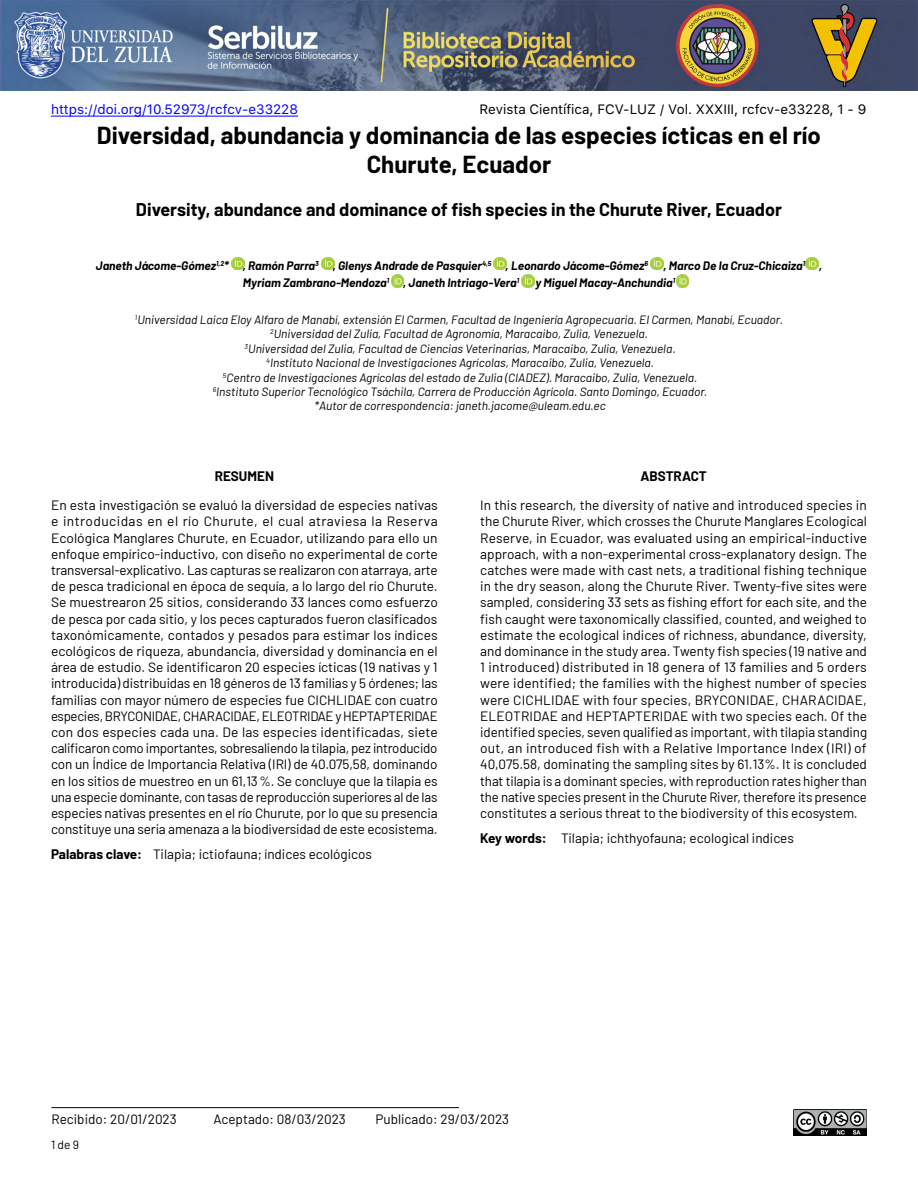
<style>
.page{position:relative;width:918px;height:1188px;background:#fff}
.page>*{position:absolute;margin:0;border:0;box-sizing:border-box;transform-origin:0 0}
.t1{font:700 24px/28.8px "Barlow";color:#000;text-align:center}
.t2{font:700 18px "Barlow";color:#000}
.t3{font:13.5px/16.2px "Barlow";color:#000;text-align:justify}
.t4{font:13.5px "SFUI Text";color:#000}
.t5{font:13.5px "SFUI Text";color:#00f}
.t6{font:700 13.5px "Barlow";color:#000}
.t7{font:italic 12px/14.4px "Barlow";color:#000;text-align:center}
.t8{font:italic 700 12px "Barlow";color:#000}
.t9{font:12px "Barlow";color:#000}
.s1{font-style:normal}
.s2{font-weight:700}
</style>
<div class="page">
<svg style="left:232px;top:257px;width:12px;height:13px"></svg>
<svg style="left:322px;top:257px;width:13px;height:13px"></svg>
<svg style="left:494px;top:257px;width:12px;height:13px"></svg>
<svg style="left:651px;top:257px;width:12px;height:13px"></svg>
<svg style="left:806px;top:257px;width:13px;height:13px"></svg>
<svg style="left:391px;top:274px;width:13px;height:13px"></svg>
<svg style="left:521px;top:274px;width:13px;height:13px"></svg>
<svg style="left:676px;top:274px;width:13px;height:13px"></svg>
<hr style="left:51px;top:116px;width:247px;height:1px;background:#00f">
<hr style="left:51px;top:1107px;width:408px;height:1px;background:#000">
<img style="left:0;top:0;width:918px;height:90px">
<img style="left:793px;top:1110px;width:74px;height:25px">
<p class="t5" style="left:51px;top:99px;width:249px">https://doi.org/10.52973/rcfcv-e33228</p>
<p class="t4" style="left:480px;top:99px;width:388px">Revista Científica, FCV-LUZ / Vol. XXXIII, rcfcv-e33228, 1 - 9</p>
<h1 class="t1" style="left:97px;top:119px;width:726px">Diversidad, abundancia y dominancia de las especies ícticas en el río<br>Churute, Ecuador</h1>
<h2 class="t2" style="left:136px;top:196px;width:648px">Diversity, abundance and dominance of fish species in the Churute River, Ecuador</h2>
<p class="t8" style="left:96px;top:257px;width:554px">Janeth Jácome-Gómez<sup>1,2</sup>* , Ramón Parra<sup>3</sup> , Glenys Andrade de Pasquier<sup>4,5</sup> , Leonardo Jácome-Gómez<sup>6</sup></p>
<p class="t8" style="left:663px;top:257px;width:160px">, Marco De la Cruz-Chicaiza<sup>1</sup> ,</p>
<p class="t8" style="left:243px;top:273px;width:278px">Myriam Zambrano-Mendoza<sup>1</sup> , Janeth Intriago-Vera<sup>1</sup></p>
<p class="t8" style="left:535px;top:273px;width:141px">y Miguel Macay-Anchundia<sup>1</sup></p>
<p class="t7" style="left:135px;top:312px;width:650px"><sup>1</sup>Universidad Laica Eloy Alfaro de Manabí, extensión El Carmen, Facultad de Ingeniería Agropecuaria. El Carmen, Manabí, Ecuador.<br><sup>2</sup>Universidad del Zulia, Facultad de Agronomía, Maracaibo, Zulia, Venezuela.<br><sup>3</sup>Universidad del Zulia, Facultad de Ciencias Veterinarias, Maracaibo, Zulia, Venezuela<span class="s1">.<br></span><sup>4</sup>Instituto Nacional de Investigaciones Agrícolas, Maracaibo, Zulia, Venezuela.<br><sup>5</sup>Centro de Investigaciones Agrícolas del estado de Zulia (CIADEZ). Maracaibo, Zulia, Venezuela.<br><sup>6</sup>Instituto Superior Tecnológico Tsáchila, Carrera de Producción Agrícola. Santo Domingo, Ecuador.<br>*Autor de correspondencia: janeth.jacome@uleam.edu.ec</p>
<p class="t6" style="left:215px;top:466px;width:61px">RESUMEN</p>
<p class="t3" style="left:51px;top:496px;width:388px">En esta investigación se evaluó la diversidad de especies nativas e introducidas en el río Churute, el cual atraviesa la Reserva Ecológica Manglares Churute, en Ecuador, utilizando para ello un enfoque empírico-inductivo, con diseño no experimental de corte transversal-explicativo. Las capturas se realizaron con atarraya, arte de pesca tradicional en época de sequía, a lo largo del río Churute.<br>Se muestrearon 25 sitios, considerando 33 lances como esfuerzo de pesca por cada sitio, y los peces capturados fueron clasificados taxonómicamente, contados y pesados para estimar los índices ecológicos de riqueza, abundancia, diversidad y dominancia en el área de estudio. Se identificaron 20 especies ícticas (19 nativas y 1 introducida) distribuidas en 18 géneros de 13 familias y 5 órdenes; las familias con mayor número de especies fue CICHLIDAE con cuatro especies, BRYCONIDAE, CHARACIDAE, ELEOTRIDAE y HEPTAPTERIDAE con dos especies cada una. De las especies identificadas, siete calificaron como importantes, sobresaliendo la tilapia, pez introducido con un Índice de Importancia Relativa (IRI) de 40.075,58, dominando en los sitios de muestreo en un 61,13%. Se concluye que la tilapia es una especie dominante, con tasas de reproducción superiores al de las especies nativas presentes en el río Churute, por lo que su presencia constituye una seria amenaza a la biodiversidad de este ecosistema.</p>
<p class="t3" style="left:51px;top:845px;width:323px"><span class="s2">Palabras clave:</span> Tilapia; ictiofauna; índices ecológicos</p>
<p class="t6" style="left:640px;top:466px;width:68px">ABSTRACT</p>
<p class="t3" style="left:480px;top:496px;width:388px">In this research, the diversity of native and introduced species in the Churute River, which crosses the Churute Manglares Ecological Reserve, in Ecuador, was evaluated using an empirical-inductive approach, with a non-experimental cross-explanatory design. The catches were made with cast nets, a traditional fishing technique in the dry season, along the Churute River. Twenty-five sites were sampled, considering 33 sets as fishing effort for each site, and the fish caught were taxonomically classified, counted, and weighed to estimate the ecological indices of richness, abundance, diversity, and dominance in the study area. Twenty fish species (19 native and 1 introduced) distributed in 18 genera of 13 families and 5 orders were identified; the families with the highest number of species were CICHLIDAE with four species, BRYCONIDAE, CHARACIDAE, ELEOTRIDAE and HEPTAPTERIDAE with two species each. Of the identified species, seven qualified as important, with tilapia standing out, an introduced fish with a Relative Importance Index (IRI) of 40,075.58, dominating the sampling sites by 61.13%. It is concluded that tilapia is a dominant species, with reproduction rates higher than the native species present in the Churute River, therefore its presence constitutes a serious threat to the biodiversity of this ecosystem.</p>
<p class="t3" style="left:480px;top:829px;width:315px"><span class="s2">Key words:</span> Tilapia; ichthyofauna; ecological indices</p>
<p class="t3" style="left:51px;top:1110px;width:127px">Recibido: 20/01/2023</p>
<p class="t3" style="left:213px;top:1110px;width:134px">Aceptado: 08/03/2023</p>
<p class="t3" style="left:375px;top:1110px;width:135px">Publicado: 29/03/2023</p>
<p class="t9" style="left:51px;top:1136px;width:30px">1 de 9</p>
</div>
